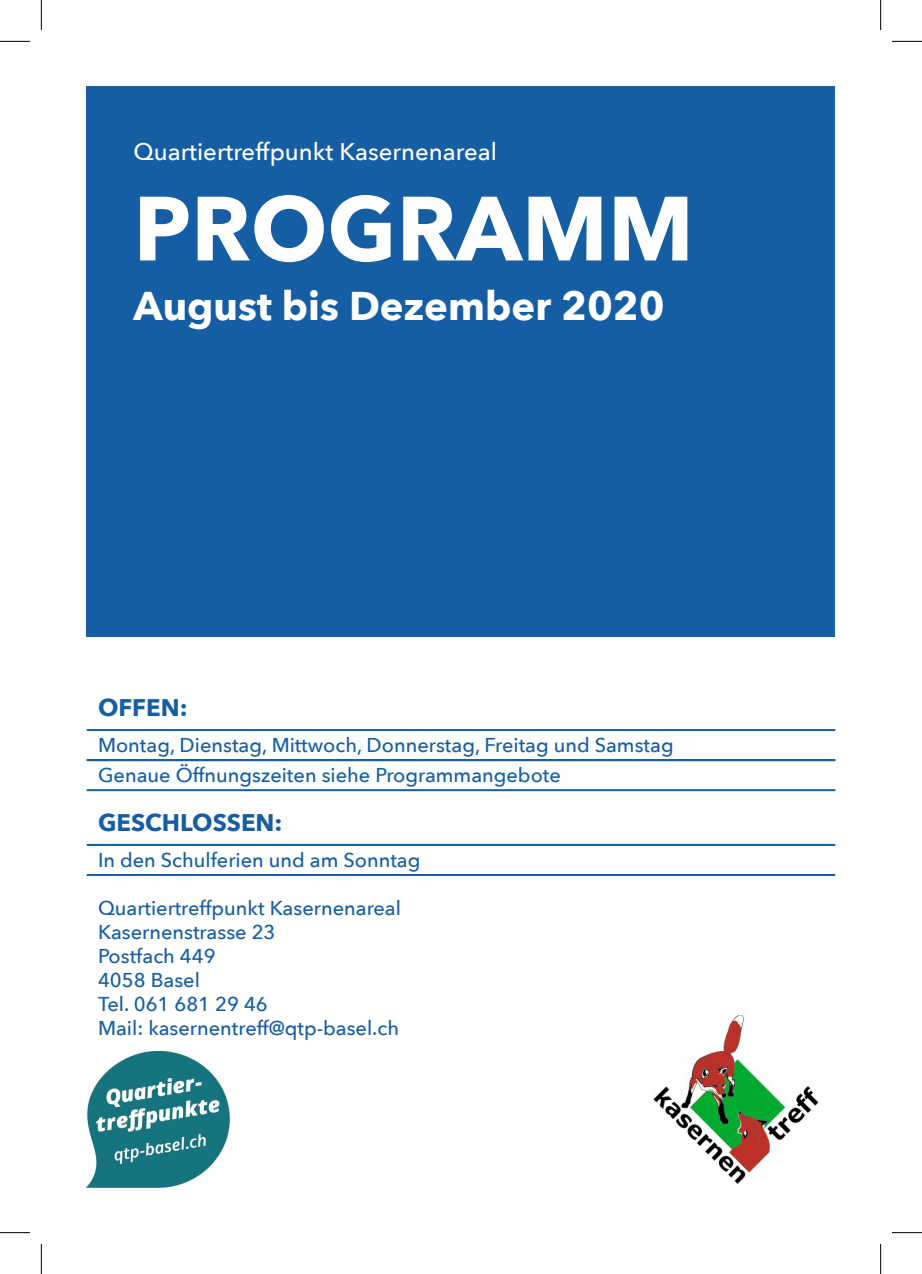
<style>
.page{position:relative;width:922px;height:1274px;background:#fff}
.page>*{position:absolute;margin:0;border:0;box-sizing:border-box;transform-origin:0 0}
.t1{font:700 90px "Avenir Next";color:#fff}
.t2{font:700 40px "Avenir Next";color:#fff}
.t3{font:500 24px "Avenir Next";color:#fff}
.t4{font:700 24px "Avenir Next";color:#165ea4}
.t5{font:500 20px/24px "Avenir Next";color:#165ea4}
</style>
<div class="page">
<div style="left:87px;top:87px;width:748px;height:550px;background:#165ea4"></div>
<img style="left:653px;top:1015px;width:166px;height:169px">
<hr style="left:87px;top:729px;width:748px;height:2px;background:#165ea4">
<hr style="left:87px;top:759px;width:748px;height:2px;background:#165ea4">
<hr style="left:87px;top:789px;width:748px;height:2px;background:#165ea4">
<hr style="left:87px;top:843px;width:748px;height:2px;background:#165ea4">
<hr style="left:87px;top:873px;width:748px;height:2px;background:#165ea4">
<img style="left:87px;top:1051px;width:143px;height:135px">
<hr style="left:0;top:41px;width:30px;height:1px;background:#000">
<hr style="left:892px;top:41px;width:30px;height:1px;background:#000">
<hr style="left:0;top:1232px;width:30px;height:1px;background:#000">
<hr style="left:892px;top:1232px;width:30px;height:1px;background:#000">
<hr style="left:41px;top:0;width:1px;height:30px;background:#000">
<hr style="left:41px;top:1243px;width:1px;height:30px;background:#000">
<hr style="left:880px;top:0;width:1px;height:30px;background:#000">
<hr style="left:880px;top:1243px;width:1px;height:30px;background:#000">
<p class="t3" style="left:133px;top:132px;width:365px">Quartiertreffpunkt Kasernenareal</p>
<h1 class="t1" style="left:133px;top:151px;width:562px">PROGRAMM</h1>
<h2 class="t2" style="left:133px;top:272px;width:532px">August bis Dezember 2020</h2>
<p class="t4" style="left:98px;top:687px;width:91px">OFFEN:</p>
<p class="t5" style="left:98px;top:729px;width:577px;line-height:30px">Montag, Dienstag, Mittwoch, Donnerstag, Freitag und Samstag<br>Genaue Öffnungszeiten siehe Programmangebote</p>
<p class="t4" style="left:98px;top:802px;width:186px">GESCHLOSSEN:</p>
<p class="t5" style="left:98px;top:847px;width:324px">In den Schulferien und am Sonntag</p>
<p class="t5" style="left:98px;top:895px;width:304px">Quartiertreffpunkt Kasernenareal<br>Kasernenstrasse 23<br>Postfach 449<br>4058 Basel<br>Tel. 061 681 29 46<br>Mail: kasernentreff@qtp-basel.ch</p>
</div>
